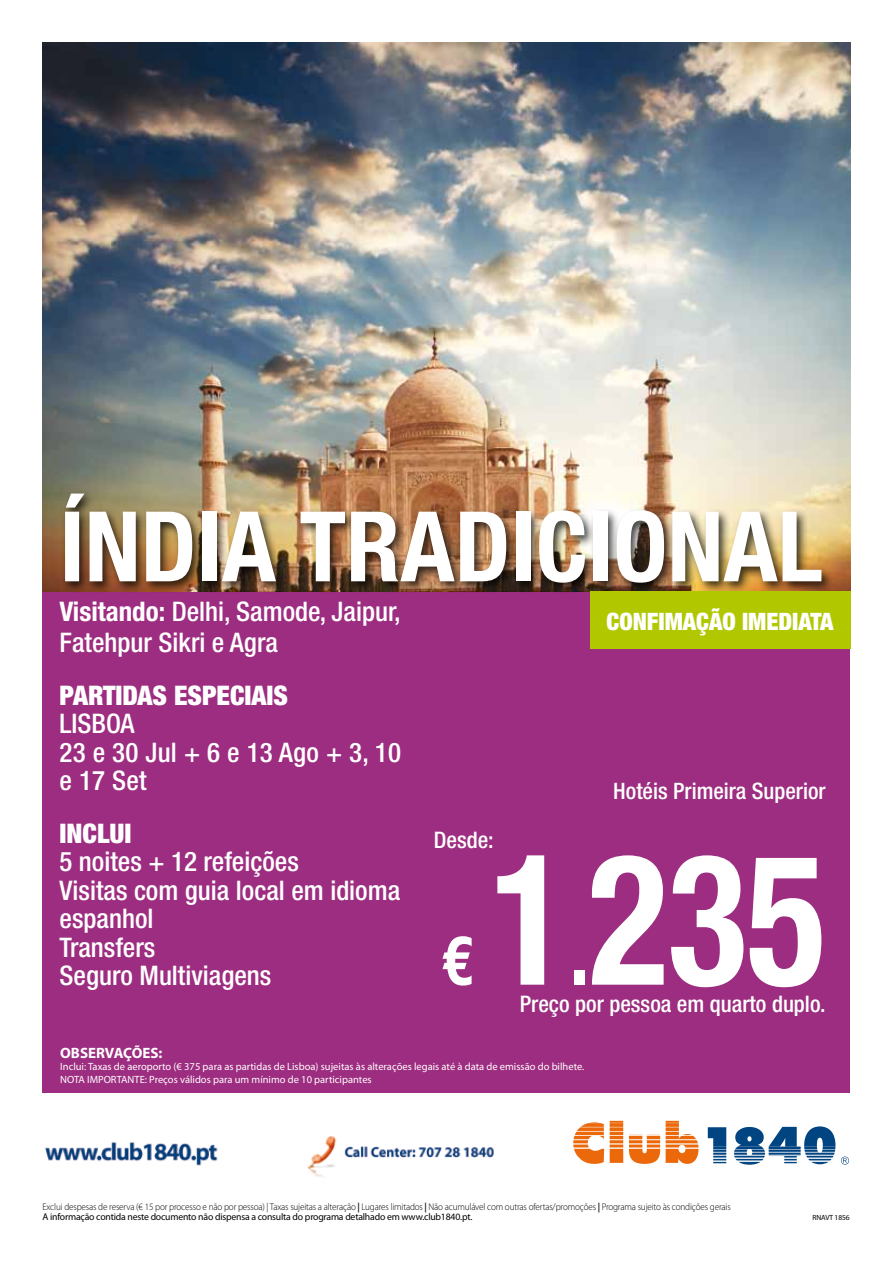
<style>
.page{position:relative;width:893px;height:1263px;background:#fff}
.page>*{position:absolute;margin:0;border:0;box-sizing:border-box;transform-origin:0 0}
.t1{font:700 condensed 182.55px "Helvetica Neue";color:#fff;scale:.9 1}
.t2{font:700 condensed 97.5px "Helvetica Neue";color:#fff}
.t3{font:700 condensed 68.55px "Helvetica Neue";color:#fff}
.t4{font:500 condensed 27px/28.5px "Helvetica Neue";color:#fff}
.t5{font:900 condensed 27px "Helvetica Neue";color:#fff}
.t6{font:900 condensed 24px "Helvetica Neue";color:#fff}
.t7{font:500 condensed 22.8px "Helvetica Neue";color:#fff}
.t8{font:500 condensed 22.65px "Helvetica Neue";color:#fff}
.t9{font:700 15px "Myriad Pro";color:#fff}
.t10{font:10.5px/12.6px "Myriad Pro";color:#fff}
.t11{font:300 9.75px/10.5px "Myriad Pro";letter-spacing:-.015em;color:#000;scale:.94 1}
.t12{font:7.5px "Myriad Pro";letter-spacing:-.02em;color:#000}
.s1{font-weight:700}
.s2{font-size:90px}
.s3{font-weight:600}
.s4{font-weight:400}
</style>
<div class="page">
<div style="left:43px;top:43px;width:807px;height:1050px;background:#9d2d80"></div>
<img style="left:45px;top:1136px;width:449px;height:42px">
<svg style="left:573px;top:1120px;width:277px;height:45px"></svg>
<img style="left:43px;top:43px;width:807px;height:548px">
<div style="left:61px;top:489px;width:773px;height:106px;background:#000;opacity:.75"></div>
<div style="left:590px;top:591px;width:260px;height:57px;background:#b1c800"></div>
<h2 class="t2" style="left:60px;top:488px;width:765px">ÍNDIA TRADICIONAL</h2>
<h3 class="t6" style="left:606px;top:606px;width:229px">CONFIMAÇÃO IMEDIATA</h3>
<h3 class="t4" style="left:60px;top:595px;width:343px;line-height:31.5px"><span class="s1">Visitando:</span> Delhi, Samode, Jaipur,<br>Fatehpur Sikri e Agra</h3>
<h3 class="t5" style="left:60px;top:678px;width:230px">PARTIDAS ESPECIAIS</h3>
<h3 class="t4" style="left:60px;top:709px;width:343px">Lisboa<br>23 e 30 Jul + 6 e 13 Ago + 3, 10 e 17 Set</h3>
<h3 class="t5" style="left:60px;top:816px;width:74px">INCLUI</h3>
<h3 class="t4" style="left:60px;top:847px;width:342px">5 noites + 12 refeições<br>Visitas com guia local em idioma espanhol<br>Transfers<br>Seguro Multiviagens</h3>
<h3 class="t8" style="left:613px;top:778px;width:214px">Hotéis Primeira Superior</h3>
<h3 class="t7" style="left:434px;top:826px;width:62px">Desde:</h3>
<h1 class="t1" style="left:491px;top:809px;width:374px">1<span class="s2">.</span>235</h1>
<h3 class="t7" style="left:520px;top:990px;width:307px">Preço por pessoa em quarto duplo.</h3>
<h3 class="t3" style="left:441px;top:919px;width:34px">€</h3>
<h3 class="t9" style="left:60px;top:1043px;width:104px">OBSERVAÇÕES:</h3>
<p class="t10" style="left:60px;top:1060px;width:526px">Inclui: Taxas de aeroporto (€ 375 para as partidas de Lisboa) sujeitas às alterações legais até à data de emissão do bilhete.<br>NOTA IMPORTANTE: Preços válidos para um mínimo de 10 participantes</p>
<p class="t11" style="left:43px;top:1201px;width:734px">Exclui despesas de reserva (€ 15 por processo e não por pessoa) | Taxas sujeitas a alteração <span class="s3">|</span> Lugares limitados <span class="s3">|</span> Não acumulável com outras ofertas/promoções <span class="s3">|</span> Programa sujeito às condições gerais<br><span class="s4">A informação contida neste documento não dispensa a consulta do programa detalhado em www.club1840.pt.</span></p>
<p class="t12" style="left:813px;top:1213px;width:38px">RNAVT 1856</p>
</div>
